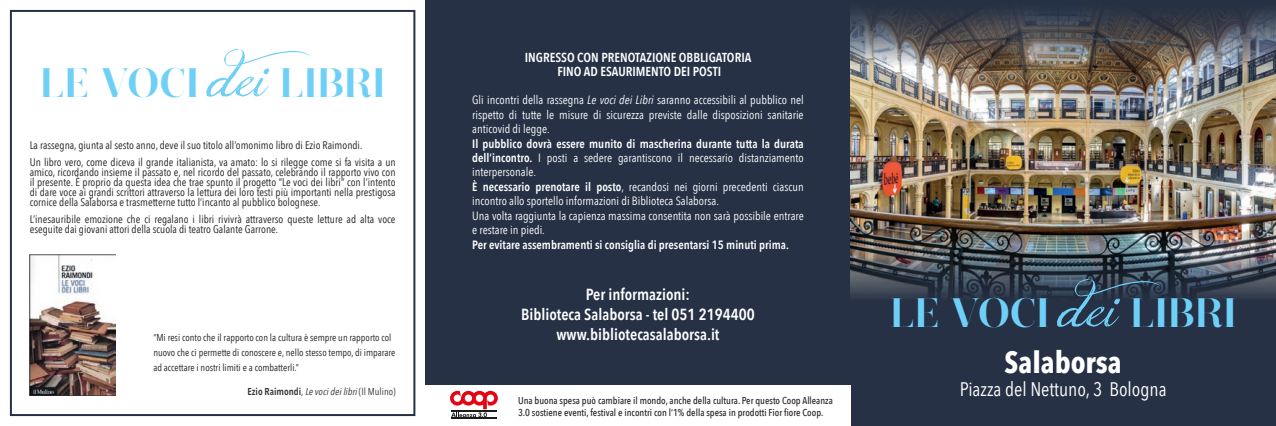
<style>
.page{position:relative;width:1276px;height:426px;background:#fff}
.page>*{position:absolute;margin:0;border:0;box-sizing:border-box;transform-origin:0 0}
.t1{font:41px "Narziss Bold Drops";letter-spacing:.01em;color:#6ed0f6}
.t2{font:700 30px "Avenir Next Condensed";color:#fff}
.t3{font:19.5px "Avenir Next Condensed";color:#fff}
.t4{font:600 16px/20px "Avenir Next Condensed";color:#fff;text-align:center}
.t5{font:600 13px/14px "Avenir Next Condensed";color:#fff;text-align:center}
.t6{font:12px/14.4px "Avenir Next Condensed";color:#fff;text-align:justify}
.t7{font:600 12px "Avenir Next Condensed";color:#fff}
.t8{font:11px/10px "Avenir Next Condensed";color:#231f20}
.t9{font:10px/15px "Avenir Next Condensed";color:#231f20}
.t10{font:500 10px/12px "Avenir Next Condensed";color:#231f20}
.t11{font:italic 10px "Avenir Next Condensed";color:#333}
.s1{font-family:"Jellyka Delicious Cake";font-size:54.7px}
.s2{font-style:italic}
.s3{font-weight:600}
.s4{font-weight:600;font-style:normal}
.s5{font-style:normal}
</style>
<div class="page">
<div style="left:425px;top:0;width:851px;height:425px;background:#263145"></div>
<div style="left:10px;top:10px;width:405px;height:405px;border:2px solid #263145"></div>
<img style="left:30px;top:254px;width:85px;height:141px">
<div style="left:425px;top:384px;width:425px;height:41px;background:#fff"></div>
<hr style="left:451px;top:417px;width:45px;height:1px;background:#1c1c1c">
<svg style="left:450px;top:390px;width:48px;height:26px"></svg>
<img style="left:850px;top:10px;width:426px;height:288px">
<h1 class="t1" style="left:40px;top:58px;width:347px">LE VOCI <span class="s1">dei</span> LIBRI</h1>
<p class="t5" style="left:525px;top:50px;width:228px">INGRESSO CON PRENOTAZIONE OBBLIGATORIA<br>FINO AD ESAURIMENTO DEI POSTI</p>
<p class="t6" style="left:472px;top:92px;width:333px">Gli incontri della rassegna <span class="s2">Le voci dei Libri</span> saranno accessibili al pubblico nel rispetto di tutte le misure di sicurezza previste dalle disposizioni sanitarie anticovid di legge.</p>
<p class="t6" style="left:472px;top:135px;width:333px;text-align:left"><span class="s3">Il pubblico dovrà essere munito di mascherina durante tutta la durata dell’incontro.</span> I posti a sedere garantiscono il necessario distanziamento interpersonale.<br><span class="s3">È necessario prenotare il posto</span>, recandosi nei giorni precedenti ciascun incontro allo sportello informazioni di Biblioteca Salaborsa.<br>Una volta raggiunta la capienza massima consentita non sarà possibile entrare e restare in piedi.</p>
<p class="t7" style="left:472px;top:234px;width:318px">Per evitare assembramenti si consiglia di presentarsi 15 minuti prima.</p>
<p class="t8" style="left:30px;top:136px;width:367px;line-height:17px">La rassegna, giunta al sesto anno, deve il suo titolo all’omonimo libro di Ezio Raimondi.<br>Un libro vero, come diceva il grande italianista, va amato: lo si rilegge come si fa visita a un</p>
<p class="t8" style="left:30px;top:166px;width:367px;text-align:justify">amico, ricordando insieme il passato e, nel ricordo del passato, celebrando il rapporto vivo con il presente. È proprio da questa idea che trae spunto il progetto ”Le voci dei libri” con l’intento di dare voce ai grandi scrittori attraverso la lettura dei loro testi più importanti nella prestigosa cornice della Salaborsa e trasmetterne tutto l’incanto al pubblico bolognese.</p>
<p class="t8" style="left:30px;top:213px;width:367px">L’inesauribile emozione che ci regalano i libri rivivrà attraverso queste letture ad alta voce eseguite dai giovani attori della scuola di teatro Galante Garrone.</p>
<p class="t9" style="left:153px;top:329px;width:244px">“Mi resi conto che il rapporto con la cultura è sempre un rapporto col nuovo che ci permette di conoscere e, nello stesso tempo, di imparare ad accettare i nostri limiti e a combatterli.”</p>
<p class="t11" style="left:247px;top:383px;width:150px"><span class="s4">Ezio Raimondi</span><span class="s5">,</span> Levocideilibri<span class="s5">(Il Mulino)</span></p>
<h3 class="t4" style="left:521px;top:284px;width:235px">Per informazioni:<br>Biblioteca Salaborsa - tel 051 2194400 www.bibliotecasalaborsa.it</h3>
<h1 class="t1" style="left:890px;top:288px;width:347px">LE VOCI <span class="s1">dei</span> LIBRI</h1>
<h2 class="t2" style="left:1004px;top:343px;width:119px">Salaborsa</h2>
<h3 class="t3" style="left:960px;top:372px;width:208px">Piazza del Nettuno, 3 Bologna</h3>
<p class="t10" style="left:518px;top:394px;width:316px">Una buona spesa può cambiare il mondo, anche della cultura. Per questo Coop Alleanza<br>3.0 sostiene eventi, festival e incontri con l’1% della spesa in prodotti Fior fiore Coop.</p>
</div>
